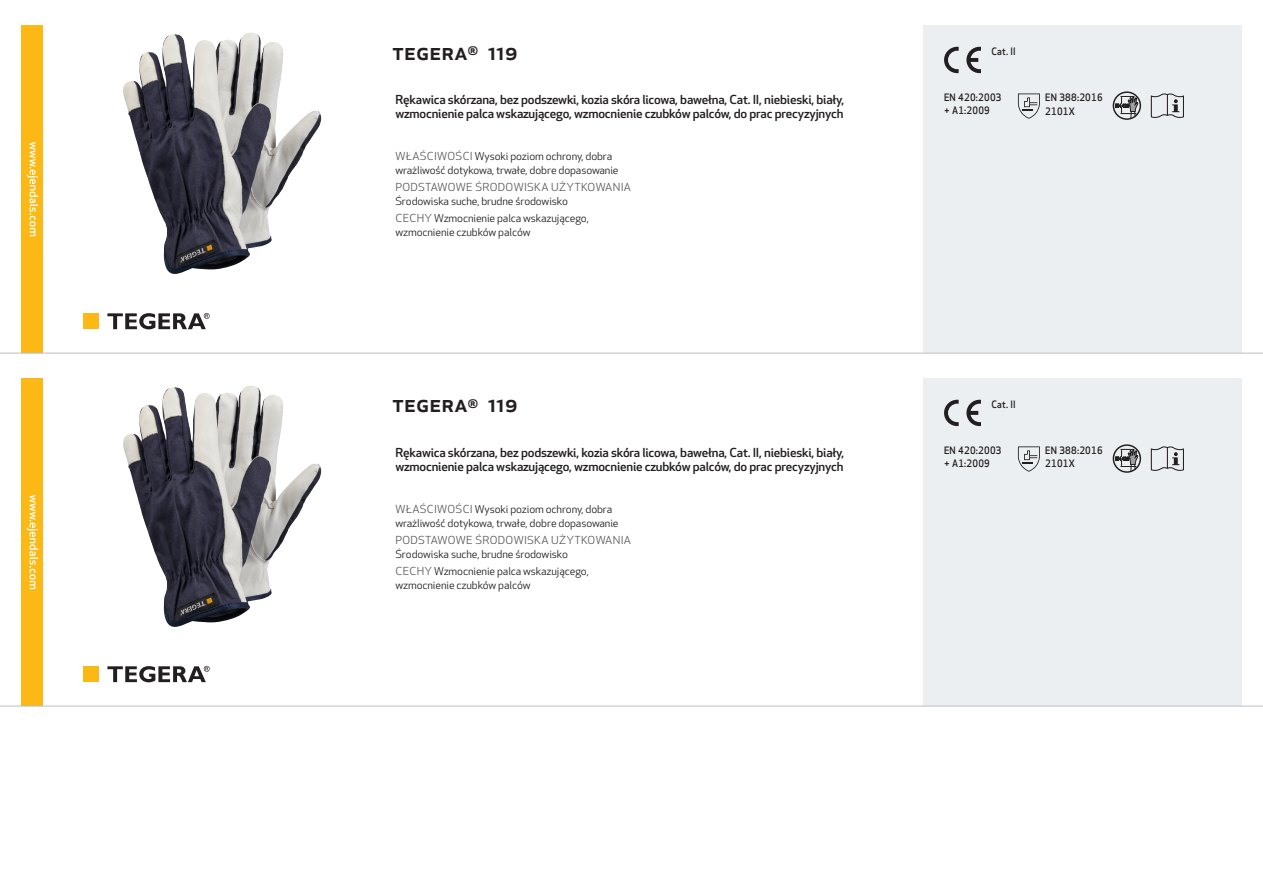
<style>
.page{position:relative;width:1263px;height:893px;background:#fff}
.page>*{position:absolute;margin:0;border:0;box-sizing:border-box;transform-origin:0 0}
.Produkt_namn{font:500 24px "Apex New";color:#231f20}
.Ingress{font:500 12.15px/14.2px "Apex New";letter-spacing:-.015em;color:#231f20;scale:1.06 1}
.Funktion{font:10.8px "Apex New";letter-spacing:.025em;color:#57585a;scale:1.06 1}
.Funktion-2{font:10.5px/13.8px "Apex New";letter-spacing:-.01em;color:#231f20;scale:1.06 1}
.PictogramText{font:500 10.05px/13.5px "Apex New";letter-spacing:.025em;color:#231f20;scale:.95 1}
.s1{font-size:10.8px;color:#57585a}
</style>
<div class="page">
<img style="left:123px;top:33px;width:199px;height:241px">
<div style="left:83px;top:313px;width:16px;height:16px;background:#fcb814"></div>
<svg style="left:107px;top:313px;width:103px;height:16px"></svg>
<div style="left:21px;top:26px;width:22px;height:327px;background:#fcb814"></div>
<svg style="left:27px;top:142px;width:11px;height:94px"></svg>
<div style="left:923px;top:26px;width:319px;height:327px;background:#eceff1"></div>
<svg style="left:966px;top:47px;width:15px;height:26px"></svg>
<svg style="left:944px;top:47px;width:15px;height:26px"></svg>
<svg style="left:1018px;top:93px;width:22px;height:26px"></svg>
<svg style="left:1115px;top:92px;width:23px;height:26px"></svg>
<div style="left:1113px;top:91px;width:28px;height:29px;border:1px solid #231f20;border-radius:50%"></div>
<svg style="left:1151px;top:93px;width:33px;height:25px"></svg>
<img style="left:123px;top:385px;width:199px;height:242px">
<div style="left:83px;top:666px;width:16px;height:16px;background:#fcb814"></div>
<svg style="left:107px;top:666px;width:103px;height:16px"></svg>
<div style="left:21px;top:378px;width:22px;height:328px;background:#fcb814"></div>
<svg style="left:27px;top:495px;width:11px;height:94px"></svg>
<div style="left:923px;top:378px;width:319px;height:328px;background:#eceff1"></div>
<svg style="left:966px;top:400px;width:15px;height:26px"></svg>
<svg style="left:944px;top:400px;width:15px;height:26px"></svg>
<svg style="left:1018px;top:446px;width:22px;height:26px"></svg>
<svg style="left:1115px;top:445px;width:23px;height:26px"></svg>
<div style="left:1113px;top:444px;width:28px;height:29px;border:1px solid #231f20;border-radius:50%"></div>
<svg style="left:1151px;top:446px;width:33px;height:25px"></svg>
<hr style="left:0;top:353px;width:1263px;height:1px;background:#bcbdc0">
<hr style="left:0;top:706px;width:1263px;height:1px;background:#bcbdc0">
<p class="Produkt_namn" style="left:392px;top:35px;width:127px">TEGERA<sup>®</sup> 119</p>
<p class="Ingress" style="left:395px;top:92px;width:425px">Rękawica skórzana, bez podszewki, kozia skóra licowa, bawełna, Cat. II, niebieski, biały, wzmocnienie palca wskazującego, wzmocnienie czubków palców, do prac precyzyjnych</p>
<p class="Funktion-2" style="left:395px;top:149px;width:212px"><span class="s1">WŁAŚCIWOŚCI</span> Wysoki poziom ochrony, dobra wrażliwość dotykowa, trwałe, dobre dopasowanie</p>
<p class="Funktion" style="left:395px;top:180px;width:224px">PODSTAWOWE ŚRODOWISKA UŻYTKOWANIA</p>
<p class="Funktion-2" style="left:395px;top:194px;width:164px">Środowiska suche, brudne środowisko</p>
<p class="Funktion-2" style="left:395px;top:212px;width:184px"><span class="s1">CECHY</span> Wzmocnienie palca wskazującego, wzmocnienie czubków palców</p>
<p class="Produkt_namn" style="left:392px;top:388px;width:127px">TEGERA<sup>®</sup> 119</p>
<p class="Ingress" style="left:395px;top:445px;width:425px">Rękawica skórzana, bez podszewki, kozia skóra licowa, bawełna, Cat. II, niebieski, biały, wzmocnienie palca wskazującego, wzmocnienie czubków palców, do prac precyzyjnych</p>
<p class="Funktion-2" style="left:395px;top:502px;width:212px"><span class="s1">WŁAŚCIWOŚCI</span> Wysoki poziom ochrony, dobra wrażliwość dotykowa, trwałe, dobre dopasowanie</p>
<p class="Funktion" style="left:395px;top:533px;width:224px">PODSTAWOWE ŚRODOWISKA UŻYTKOWANIA</p>
<p class="Funktion-2" style="left:395px;top:547px;width:164px">Środowiska suche, brudne środowisko</p>
<p class="Funktion-2" style="left:395px;top:564px;width:184px"><span class="s1">CECHY</span> Wzmocnienie palca wskazującego, wzmocnienie czubków palców</p>
<p class="PictogramText" style="left:991px;top:44px;width:27px">Cat. II</p>
<p class="PictogramText" style="left:944px;top:90px;width:62px">EN 420:2003 + A1:2009</p>
<p class="PictogramText" style="left:1045px;top:91px;width:62px">EN 388:2016</p>
<p class="PictogramText" style="left:1045px;top:104px;width:33px">2101X</p>
<p class="PictogramText" style="left:991px;top:397px;width:27px">Cat. II</p>
<p class="PictogramText" style="left:944px;top:443px;width:62px">EN 420:2003 + A1:2009</p>
<p class="PictogramText" style="left:1045px;top:444px;width:62px">EN 388:2016</p>
<p class="PictogramText" style="left:1045px;top:457px;width:33px">2101X</p>
</div>
